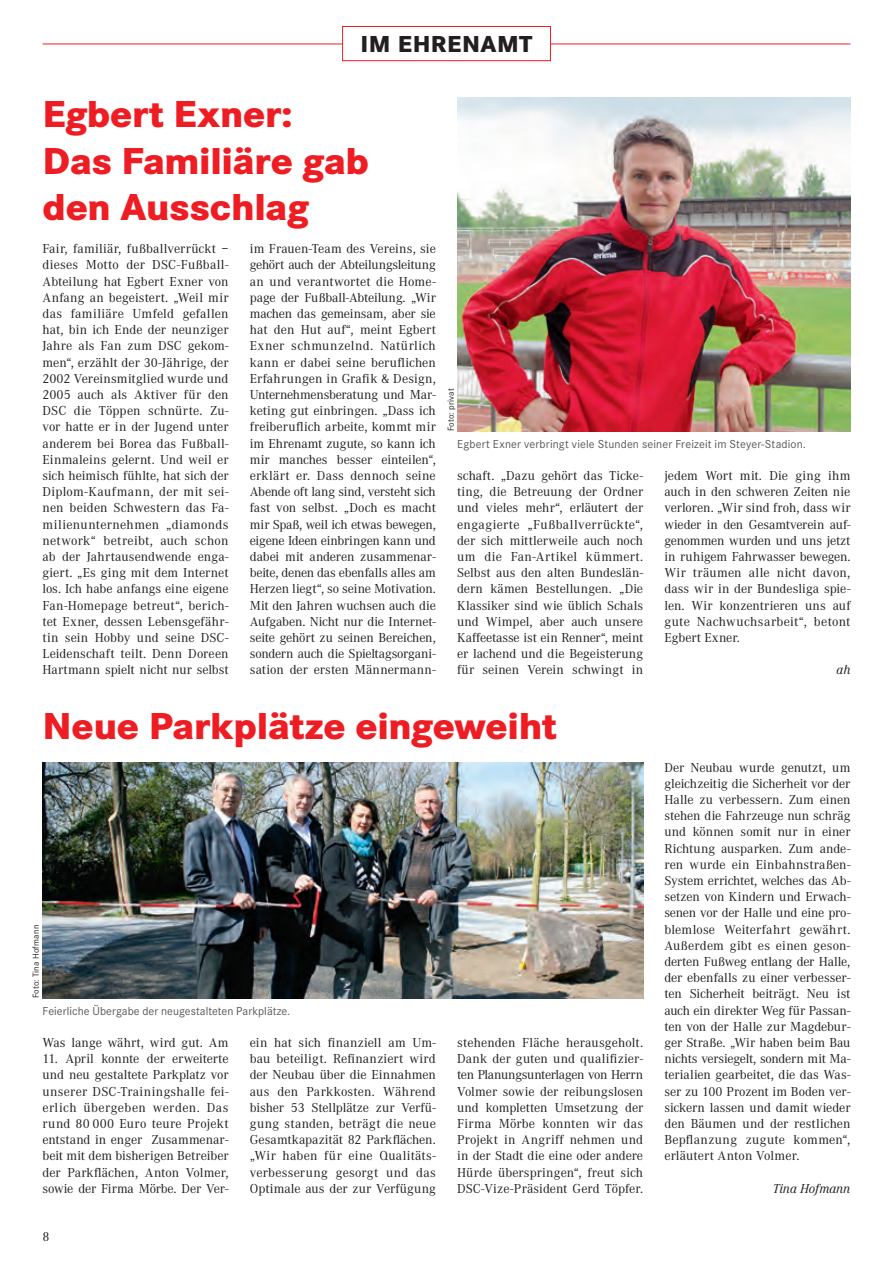
<style>
.page{position:relative;width:893px;height:1263px;background:#fff}
.page>*{position:absolute;margin:0;border:0;box-sizing:border-box;transform-origin:0 0}
.t1{font:800 39px/46.8px "Corporate S";letter-spacing:-.005em;color:#ee1d23}
.t2{font:800 24px "Corporate S";letter-spacing:.02em;color:#231f20}
.t3{font:13.5px/16.2px "Corporate A";letter-spacing:.005em;color:#231f20;text-align:justify}
.t4{font:italic 13.5px "Corporate A";letter-spacing:-.005em;color:#231f20}
.t5{font:12px "Corporate S";letter-spacing:.01em;color:#57585a}
.t6{font:9px "Corporate S";letter-spacing:.02em;color:#231f20}
</style>
<div class="page">
<img style="left:457px;top:98px;width:393px;height:333px">
<img style="left:42px;top:762px;width:601px;height:236px">
<hr style="left:43px;top:44px;width:807px;height:1px;background:#ee1d23">
<div style="left:343px;top:26px;width:207px;height:35px;background:#fff"></div>
<div style="left:342px;top:26px;width:209px;height:35px;border:1px solid #ee1d23"></div>
<h2 class="t2" style="left:361px;top:29px;width:173px">IM EHRENAMT</h2>
<h1 class="t1" style="left:43px;top:91px;width:328px">Egbert Exner:<br>Das Familiäre gab den Ausschlag</h1>
<p class="t3" style="left:43px;top:241px;width:188px">Fair, familiär, fußballverrückt – dieses Motto der DSC-Fußball-Abteilung hat Egbert Exner von Anfang an begeistert. „Weil mir das familiäre Umfeld gefallen hat, bin ich Ende der neunziger Jahre als Fan zum DSC gekom&shy;men“, erzählt der 30-Jährige, der 2002 Vereinsmitglied wurde und 2005 auch als Aktiver für den DSC die Töppen schnürte. Zu&shy;vor hatte er in der Jugend unter anderem bei Borea das Fußball-Einmaleins gelernt. Und weil er sich heimisch fühlte, hat sich der Diplom-Kaufmann, der mit sei&shy;nen beiden Schwestern das Fa&shy;milienunternehmen „diamonds network“ betreibt, auch schon ab der Jahrtausendwende enga&shy;giert. „Es ging mit dem Internet los. Ich habe anfangs eine eigene Fan-Homepage betreut“, berich&shy;tet Exner, dessen Lebensgefähr&shy;tin sein Hobby und seine DSC-Leidenschaft teilt. Denn Doreen Hartmann spielt nicht nur selbst</p>
<p class="t3" style="left:250px;top:241px;width:188px">im Frauen-Team des Vereins, sie gehört auch der Abteilungsleitung an und verantwortet die Home&shy;page der Fußball-Abteilung. „Wir machen das gemeinsam, aber sie hat den Hut auf“, meint Egbert Exner schmunzelnd. Natürlich kann er dabei seine beruflichen Erfahrungen in Grafik &amp; Design, Unternehmensberatung und Mar&shy;keting gut einbringen. „Dass ich freiberuflich arbeite, kommt mir im Ehrenamt zugute, so kann ich mir manches besser einteilen“, erklärt er. Dass dennoch seine Abende oft lang sind, versteht sich fast von selbst. „Doch es macht mir Spaß, weil ich etwas bewegen, eigene Ideen einbringen kann und dabei mit anderen zusammenar&shy;beite, denen das ebenfalls alles am Herzen liegt“, so seine Motivation.<br>Mit den Jahren wuchsen auch die Aufgaben. Nicht nur die Internet&shy;seite gehört zu seinen Bereichen, sondern auch die Spieltagsorgani&shy;sation der ersten Männermann-</p>
<p class="t6" style="left:446px;top:431px;width:44px;rotate:-90deg">Foto: privat</p>
<p class="t5" style="left:457px;top:437px;width:350px">Egbert Exner verbringt viele Stunden seiner Freizeit im Steyer-Stadion.</p>
<p class="t3" style="left:457px;top:468px;width:188px">schaft. „Dazu gehört das Ticke&shy;ting, die Betreuung der Ordner und vieles mehr“, erläutert der engagierte „Fußballverrückte“, der sich mittlerweile auch noch um die Fan-Artikel kümmert.<br>Selbst aus den alten Bundeslän&shy;dern kämen Bestellungen. „Die Klassiker sind wie üblich Schals und Wimpel, aber auch unsere Kaffeetasse ist ein Renner“, meint er lachend und die Begeisterung für seinen Verein schwingt in</p>
<p class="t3" style="left:664px;top:468px;width:188px">jedem Wort mit. Die ging ihm auch in den schweren Zeiten nie verloren. „Wir sind froh, dass wir wieder in den Gesamtverein auf&shy;genommen wurden und uns jetzt in ruhigem Fahrwasser bewegen.<br>Wir träumen alle nicht davon, dass wir in der Bundesliga spie&shy;len. Wir konzentrieren uns auf gute Nachwuchsarbeit“, betont Egbert Exner.</p>
<p class="t4" style="left:837px;top:662px;width:15px">ah</p>
<h1 class="t1" style="left:43px;top:703px;width:516px">Neue Parkplätze eingeweiht</h1>
<p class="t6" style="left:31px;top:998px;width:75px;rotate:-90deg">Foto: Tina Hofmann</p>
<p class="t5" style="left:43px;top:1004px;width:249px">Feierliche Übergabe der neugestalteten Parkplätze.</p>
<p class="t3" style="left:43px;top:1035px;width:188px">Was lange währt, wird gut. Am</p>
<p class="t3" style="left:43px;top:1051px;width:188px">11. April konnte der erweiterte und neu gestaltete Parkplatz vor unserer DSC-Trainingshalle fei&shy;erlich übergeben werden. Das rund 80 000 Euro teure Projekt entstand in enger Zusammenar&shy;beit mit dem bisherigen Betreiber der Parkflächen, Anton Volmer, sowie der Firma Mörbe. Der Ver-</p>
<p class="t3" style="left:43px;top:1229px;width:9px">8</p>
<p class="t3" style="left:250px;top:1035px;width:188px">ein hat sich finanziell am Um&shy;bau beteiligt. Refinanziert wird der Neubau über die Einnahmen aus den Parkkosten. Während bisher 53 Stellplätze zur Verfü&shy;gung standen, beträgt die neue Gesamtkapazität 82 Parkflächen. „Wir haben für eine Qualitäts&shy;verbesserung gesorgt und das Optimale aus der zur Verfügung</p>
<p class="t3" style="left:457px;top:1035px;width:188px">stehenden Fläche herausgeholt.<br>Dank der guten und qualifizier&shy;ten Planungsunterlagen von Herrn Volmer sowie der reibungslosen und kompletten Umsetzung der Firma Mörbe konnten wir das Projekt in Angriff nehmen und in der Stadt die eine oder andere Hürde überspringen“, freut sich DSC-Vize-Präsident Gerd Töpfer.</p>
<p class="t3" style="left:664px;top:759px;width:188px">Der Neubau wurde genutzt, um gleichzeitig die Sicherheit vor der Halle zu verbessern. Zum einen stehen die Fahrzeuge nun schräg und können somit nur in einer Richtung ausparken. Zum ande&shy;ren wurde ein Einbahnstraßen-System errichtet, welches das Ab&shy;setzen von Kindern und Erwach&shy;senen vor der Halle und eine pro&shy;blemlose Weiterfahrt gewährt.<br>Außerdem gibt es einen geson&shy;derten Fußweg entlang der Halle, der ebenfalls zu einer verbesser&shy;ten Sicherheit beiträgt. Neu ist auch ein direkter Weg für Passan&shy;ten von der Halle zur Magdebur&shy;ger Straße. „Wir haben beim Bau nichts versiegelt, sondern mit Ma&shy;terialien gearbeitet, die das Was&shy;ser zu 100 Prozent im Boden ver&shy;sickern lassen und damit wieder den Bäumen und der restlichen Bepflanzung zugute kommen“, erläutert Anton Volmer.</p>
<p class="t4" style="left:773px;top:1181px;width:79px">Tina Hofmann</p>
</div>
